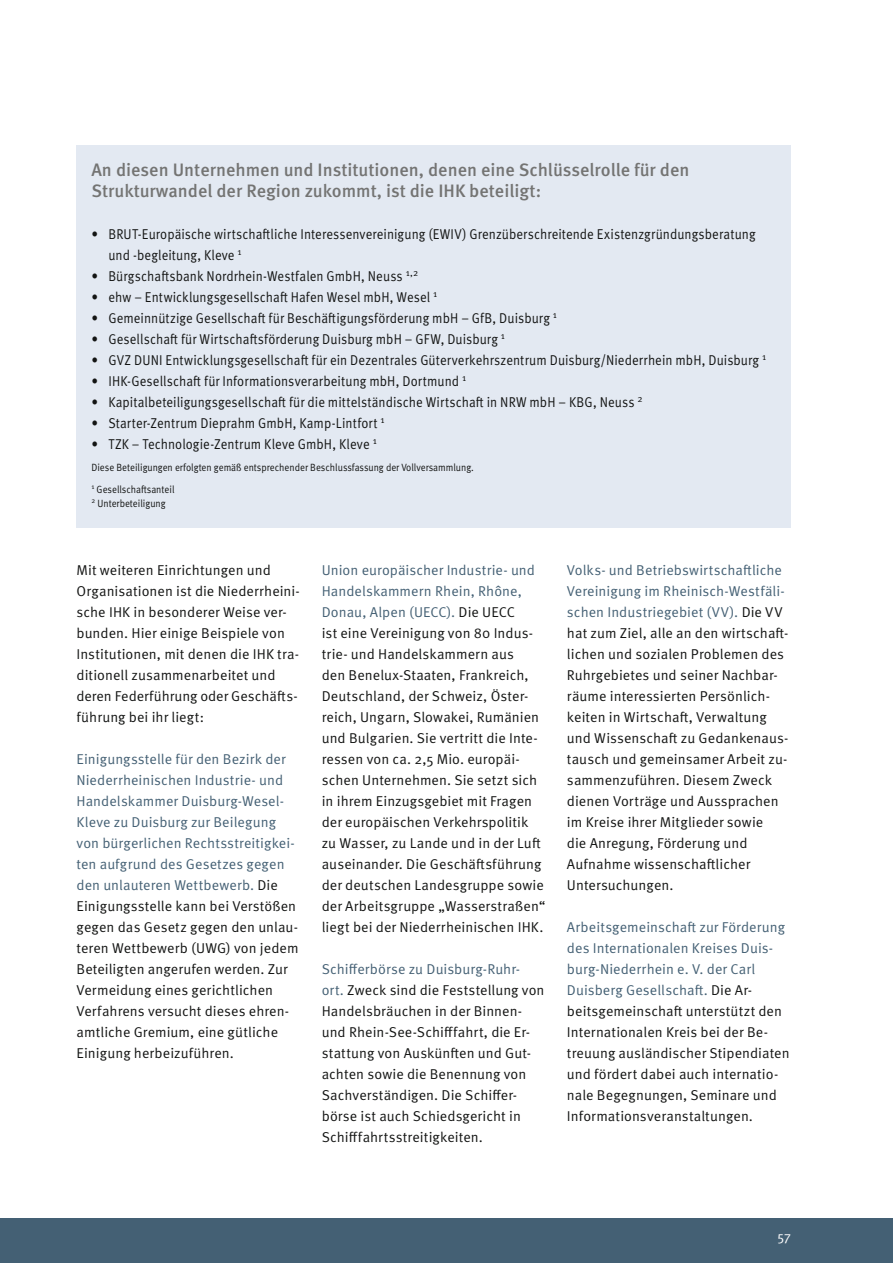
<style>
.page{position:relative;width:893px;height:1263px;background:#fff}
.page>*{position:absolute;margin:0;border:0;box-sizing:border-box;transform-origin:0 0}
.t1{font:500 18px/21px "Meta OT";color:#747473}
.t2{font:14.25px/21px "Meta OT Norm";letter-spacing:.005em;color:#131413}
.t3{font:14.25px/21px "Meta OT Norm";letter-spacing:.005em;color:#131413;scale:.9 1}
.t4{font:13.5px "Meta OT Norm";color:#fff}
.t5{font:10.5px/22px "Meta OT Norm";color:#131413;scale:.9 1}
.s1{color:#446074}
</style>
<div class="page">
<div style="left:0;top:1218px;width:893px;height:45px;background:#446074"></div>
<div style="left:77px;top:145px;width:714px;height:382px;background:#e3e9f2"></div>
<p class="t1" style="left:91px;top:161px;width:600px">An diesen Unternehmen und Institutionen, denen eine Schlüsselrolle für den<br>Strukturwandel der Region zukommt, ist die IHK beteiligt:</p>
<p class="t3" style="left:108px;top:225px;width:721px;text-indent:-17px">• BRUT-Europäische wirtschaftliche Interessenvereinigung (EWIV) Grenzüberschreitende Existenzgründungsberatung und -begleitung, Kleve <sup>1</sup></p>
<p class="t3" style="left:91px;top:267px;width:365px">• Bürgschaftsbank Nordrhein-Westfalen GmbH, Neuss <sup>1,2</sup></p>
<p class="t3" style="left:91px;top:288px;width:386px">• ehw – Entwicklungsgesellschaft Hafen Wesel mbH, Wesel <sup>1</sup></p>
<p class="t3" style="left:91px;top:309px;width:519px">• Gemeinnützige Gesellschaft für Beschäftigungsförderung mbH – GfB, Duisburg <sup>1</sup></p>
<p class="t3" style="left:91px;top:330px;width:461px">• Gesellschaft für Wirtschaftsförderung Duisburg mbH – GFW, Duisburg <sup>1</sup></p>
<p class="t3" style="left:91px;top:351px;width:751px">• GVZ DUNI Entwicklungsgesellschaft für ein Dezentrales Güterverkehrszentrum Duisburg/Niederrhein mbH, Duisburg <sup>1</sup></p>
<p class="t3" style="left:91px;top:372px;width:418px">• IHK-Gesellschaft für Informationsverarbeitung mbH, Dortmund <sup>1</sup></p>
<p class="t3" style="left:91px;top:393px;width:614px">• Kapitalbeteiligungsgesellschaft für die mittelständische Wirtschaft in NRW mbH – KBG, Neuss <sup>2</sup></p>
<p class="t3" style="left:91px;top:414px;width:327px">• Starter-Zentrum Dieprahm GmbH, Kamp-Lintfort <sup>1</sup></p>
<p class="t3" style="left:91px;top:435px;width:319px">• TZK – Technologie-Zentrum Kleve GmbH, Kleve <sup>1</sup></p>
<p class="t5" style="left:91px;top:457px;width:426px">Diese Beteiligungen erfolgten gemäß entsprechender Beschluss fassung der Voll ver samm lung.<br><sup>1</sup> Gesellschaftsanteil</p>
<p class="t5" style="left:91px;top:493px;width:84px"><sup>2</sup> Unterbeteiligung</p>
<p class="t2" style="left:77px;top:561px;width:225px">Mit weiteren Einrichtungen und<br>Or ganisationen ist die Nie der rhei ni - sche IHK in besonderer Wei se ver&shy;bunden. Hier einige Beispiele von Institutionen, mit denen die IHK tra&shy;ditionell zu sam men ar bei tet und deren Feder führung oder Geschäfts&shy;führung bei ihr liegt:</p>
<p class="t2" style="left:77px;top:750px;width:224px"><span class="s1">Einigungsstelle für den Bezirk der Niederrheinischen Industrie- und Handelskammer Duisburg-Wesel-Kleve zu Duis burg zur Beilegung von bürger lichen Rechtsstreitigkei&shy;ten aufgrund des Gesetzes gegen den unlauteren Wettbewerb.</span> Die Einigungsstelle kann bei Ver stö ßen gegen das Gesetz gegen den unlau&shy;teren Wettbe werb (UWG) von jedem Beteiligten angerufen werden. Zur Vermeidung eines ge richt li chen Verfahrens versucht die ses ehren&shy;amt liche Gremium, eine gütliche Einigung her bei zu füh ren.</p>
<p class="t2" style="left:322px;top:561px;width:225px"><span class="s1">Union europäischer Industrie- und Handelskammern Rhein, Rhône, Donau, Alpen (UECC).</span> Die UECC<br>ist eine Vereinigung von 80 Indus&shy;trie- und Handelskammern aus<br>den Benelux-Staaten, Frankreich, Deutschland, der Schweiz, Öster&shy;reich, Ungarn, Slowakei, Rumänien und Bulgarien. Sie vertritt die Inte&shy;ressen von ca. 2,5 Mio. europäi&shy;schen Unternehmen. Sie setzt sich in ihrem Einzugsgebiet mit Fragen der europäischen Verkehrspolitik zu Wasser, zu Lande und in der Luft auseinander. Die Geschäftsführung der deutschen Landesgruppe sowie der Arbeitsgruppe „Wasserstraßen“ liegt bei der Nieder rheinischen IHK.</p>
<p class="t2" style="left:322px;top:960px;width:224px"><span class="s1">Schifferbörse zu Duisburg-Ruhr&shy;ort.</span> Zweck sind die Feststellung von Han delsbräuchen in der Binnen&shy;und Rhein-See-Schifffahrt, die Er&shy;stattung von Auskünften und Gut&shy;ach ten sowie die Benennung von Sachverständigen. Die Schiffer&shy;börse ist auch Schieds ge richt in Schifffahrtsstreitigkeiten.</p>
<p class="t2" style="left:567px;top:561px;width:223px"><span class="s1">Volks- und Be triebs wirt schaftliche<br>Vereinigung im Rhei nisch-West fä li&shy;schen In du striege biet (VV).</span> Die VV hat zum Ziel, alle an den wirtschaft&shy;lichen und sozialen Pro ble men des<br>Ruhrgebietes und seiner Nach bar&shy;räu me interessierten Persönlich&shy;keiten in Wirtschaft, Ver wal tung und Wissenschaft zu Gedankenaus&shy;tausch und ge mein sa mer Arbeit zu&shy;sammenzuführen. Die sem Zweck dienen Vorträge und Aussprachen im Kreise ihrer Mit glie der sowie<br>die Anregung, För de rung und<br>Aufnahme wis sen schaftli cher<br>Untersuchungen.</p>
<p class="t2" style="left:567px;top:918px;width:224px"><span class="s1">Arbeitsgemeinschaft zur För de rung des Internationalen Kreises Duis&shy;burg-Niederrhein e. V. der Carl Duisberg Ge sell schaft.</span> Die Ar&shy;beitsgemeinschaft un ter stützt den Interna tionalen Kreis bei der Be&shy;treuung aus län di scher Sti pen dia ten und för dert dabei auch internatio&shy;nale Be geg nun gen, Seminare und In for ma ti ons ver an stal tun gen.</p>
<p class="t4" style="left:777px;top:1231px;width:15px">57</p>
</div>
